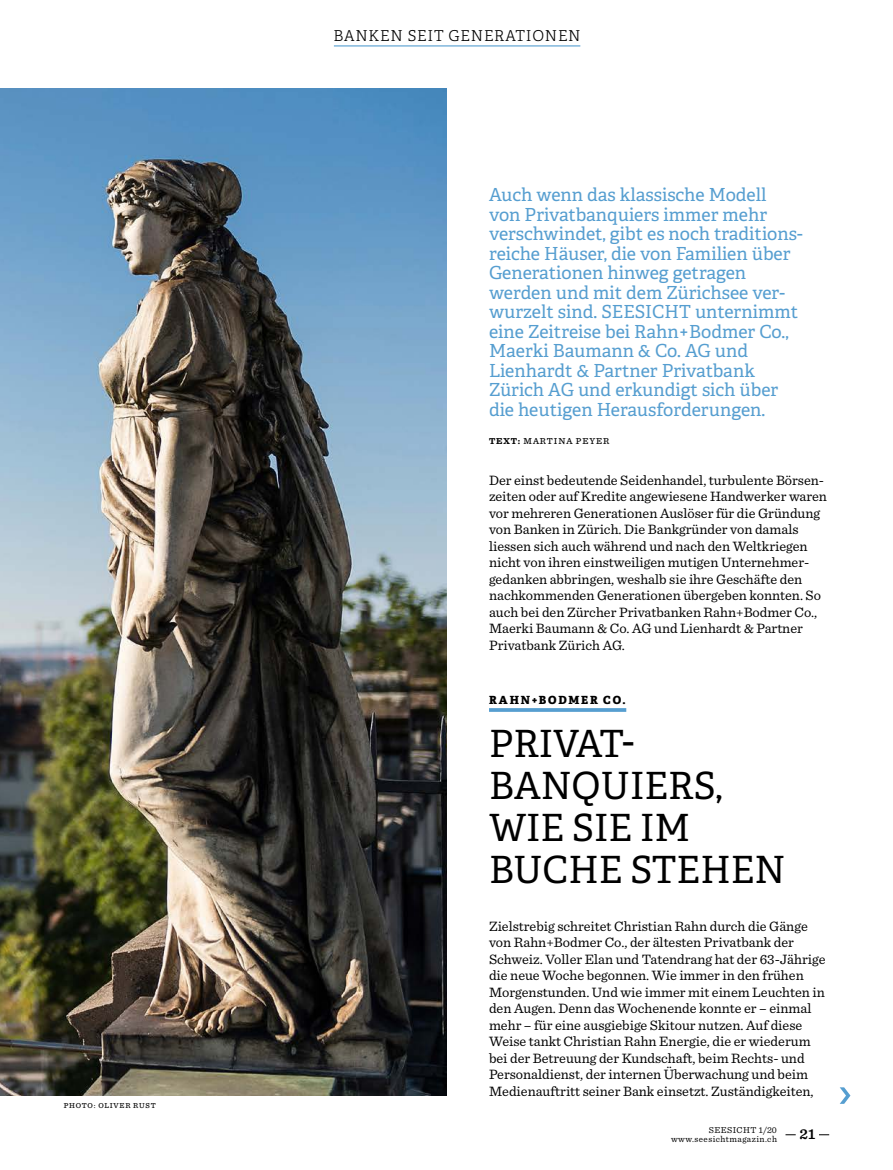
<style>
.page{position:relative;width:893px;height:1170px;background:#fff}
.page>*{position:absolute;margin:0;border:0;box-sizing:border-box;transform-origin:0 0}
.Zwischentitel_Adelle{font:37.5px/42px "Adelle PE";color:#000}
.Lead_Adelle_11_13{font:18px/19.5px "Adelle PE";color:#569ed0}
.Rubriktitel_rechts{font:15px "Adelle PE Lt";letter-spacing:.05em;color:#000}
.t1{font:600 15px "Sentinel";color:#000}
.Grundtext_normal_9_1{font:14.25px/16.5px "Sentinel";color:#000}
.Übertitel_schwarz_Li{font:11.25px "Adelle PE Eb";letter-spacing:.16em;color:#000}
.t2{font:9px/9px "Sentinel";letter-spacing:.05em;color:#000;text-align:right}
.Text_Photo_by__unter{font:500 9px "Sentinel";letter-spacing:.1em;color:#000}
.Copyright_Photos{font:500 7.5px "Sentinel";letter-spacing:.1em;color:#000}
.s1{font-weight:700}
</style>
<div class="page">
<img style="left:0;top:88px;width:446px;height:1007px">
<svg style="left:840px;top:1087px;width:10px;height:16px"></svg>
<hr style="left:489px;top:708px;width:137px;height:3px;background:#569ed0">
<hr style="left:334px;top:45px;width:246px;height:1px;background:#569ed0">
<p class="Copyright_Photos" style="left:64px;top:1099px;width:93px">PHOTO: OLIVER RUST</p>
<p class="Rubriktitel_rechts" style="left:334px;top:25px;width:249px">BANKEN SEIT GENERATIONEN</p>
<p class="Lead_Adelle_11_13" style="left:489px;top:184px;width:315px">Auch wenn das klassische Modell<br>von Privatbanquiers immer mehr verschwindet, gibt es noch traditions&shy;reiche Häuser, die von Familien über Generationen hinweg getragen werden und mit dem Zürichsee ver&shy;wurzelt sind. SEESICHT unternimmt eine Zeitreise bei Rahn+Bodmer Co., Maerki Baumann &amp; Co. AG und Lienhardt &amp; Partner Privatbank Zürich AG und erkundigt sich über die heutigen Herausforderungen.</p>
<p class="Text_Photo_by__unter" style="left:489px;top:433px;width:122px"><span class="s1">TEXT:</span> MARTINA PEYER</p>
<p class="Grundtext_normal_9_1" style="left:489px;top:471px;width:339px">Der einst bedeutende Seidenhandel, turbulente Börsen&shy;zeiten oder auf Kredite angewiesene Handwerker waren vor mehreren Generationen Auslöser für die Gründung von Banken in Zürich. Die Bankgründer von damals liessen sich auch während und nach den Weltkriegen nicht von ihren einstweiligen mutigen Unternehmer&shy;gedanken abbringen, weshalb sie ihre Geschäfte den nachkommenden Generationen übergeben konnten. So auch bei den Zürcher Privatbanken Rahn+Bodmer Co., Maerki Baumann &amp; Co. AG und Lienhardt &amp; Partner Privatbank Zürich AG.</p>
<p class="Übertitel_schwarz_Li" style="left:489px;top:691px;width:138px">RAHN+BODMER CO.</p>
<p class="Zwischentitel_Adelle" style="left:489px;top:720px;width:298px">PRIVAT-<br>BANQUIERS,<br>WIE SIE IM<br>BUCHE STEHEN</p>
<p class="Grundtext_normal_9_1" style="left:489px;top:916px;width:338px">Zielstrebig schreitet Christian Rahn durch die Gänge von Rahn+Bodmer Co., der ältesten Privatbank der Schweiz. Voller Elan und Tatendrang hat der 63-Jährige die neue Woche begonnen. Wie immer in den frühen Morgenstunden. Und wie immer mit einem Leuchten in den Augen. Denn das Wochenende konnte er – einmal mehr – für eine ausgiebige Skitour nutzen. Auf diese Weise tankt Christian Rahn Energie, die er wiederum bei der Betreuung der Kundschaft, beim Rechts- und Personaldienst, der internen Überwachung und beim Medienauftritt seiner Bank einsetzt. Zuständigkeiten,</p>
<p class="t2" style="left:671px;top:1124px;width:107px">SEESICHT 1/20 www.seesichtmagazin.ch</p>
<p class="t1" style="left:799px;top:1121px;width:17px">21</p>
</div>
